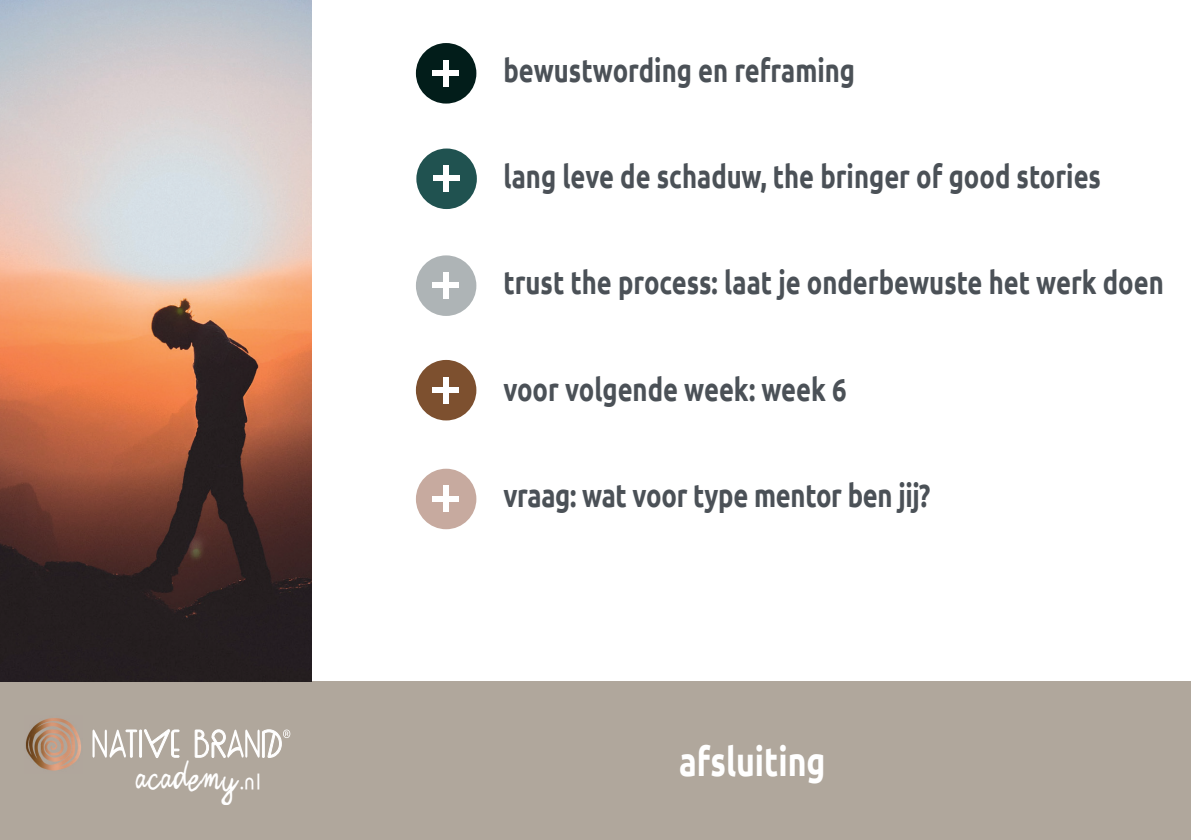
<style>
.page{position:relative;width:1191px;height:840px;background:#fff}
.page>*{position:absolute;margin:0;border:0;box-sizing:border-box;transform-origin:0 0}
.t1{font:700 40px "Ubuntu";color:#fff;scale:.8 1}
.t2{font:700 32px "Ubuntu";color:#4b5157;scale:.8 1}
.t3{font:29.4px "Zerocalcare Double Trouble";letter-spacing:.03em;color:#fff;scale:.9 1}
.s1{font-family:"Kirvy";font-weight:700;font-size:19px}
</style>
<div class="page">
<div style="left:0;top:680px;width:1191px;height:159px;background:#b0a79c"></div>
<svg style="left:92px;top:729px;width:88px;height:28px"></svg>
<svg style="left:194px;top:729px;width:96px;height:28px"></svg>
<img style="left:25px;top:718px;width:56px;height:53px">
<div style="left:416px;top:43px;width:60px;height:60px;background:#021d1a;border-radius:50%"></div>
<div style="left:443px;top:60px;width:6px;height:26px;background:#fff"></div>
<div style="left:432px;top:70px;width:27px;height:6px;background:#fff"></div>
<div style="left:416px;top:255px;width:60px;height:61px;background:#aeb4b6;border-radius:50%"></div>
<div style="left:443px;top:272px;width:6px;height:27px;background:#fff"></div>
<div style="left:432px;top:282px;width:27px;height:6px;background:#fff"></div>
<div style="left:416px;top:468px;width:60px;height:61px;background:#c7aa9f;border-radius:50%"></div>
<div style="left:443px;top:485px;width:6px;height:27px;background:#fff"></div>
<div style="left:432px;top:495px;width:27px;height:6px;background:#fff"></div>
<div style="left:416px;top:148px;width:61px;height:61px;background:#205250;border-radius:50%"></div>
<div style="left:443px;top:165px;width:6px;height:27px;background:#fff"></div>
<div style="left:433px;top:175px;width:26px;height:6px;background:#fff"></div>
<div style="left:416px;top:360px;width:60px;height:60px;background:#7d502f;border-radius:50%"></div>
<div style="left:443px;top:376px;width:6px;height:27px;background:#fff"></div>
<div style="left:432px;top:387px;width:27px;height:5px;background:#fff"></div>
<img style="left:0;top:0;width:312px;height:680px">
<p class="t3" style="left:136px;top:760px;width:140px">ACADEMY<span class="s1">.nl</span></p>
<p class="t2" style="left:503px;top:51px;width:441px">bewustwording en reframing</p>
<p class="t2" style="left:503px;top:157px;width:748px">lang leve de schaduw, the bringer of good stories</p>
<p class="t2" style="left:503px;top:263px;width:827px">trust the process: laat je onderbewuste het werk doen</p>
<p class="t2" style="left:503px;top:370px;width:431px">voor volgende week: week 6</p>
<p class="t2" style="left:503px;top:476px;width:535px">vraag: wat voor type mentor ben jij?</p>
<p class="t1" style="left:679px;top:737px;width:184px">afsluiting</p>
</div>
